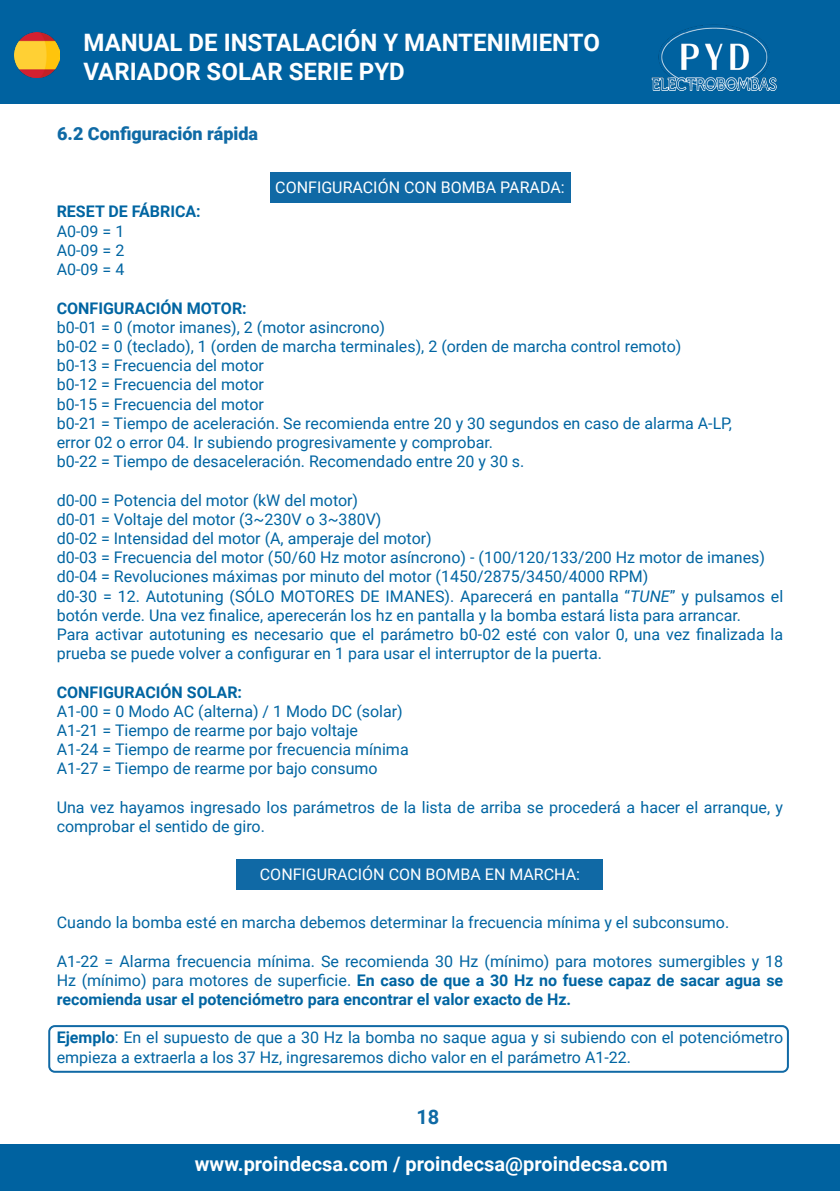
<style>
.page{position:relative;width:840px;height:1191px;background:#fff}
.page>*{position:absolute;margin:0;border:0;box-sizing:border-box;transform-origin:0 0}
.t1{font:700 24px/28.8px "Roboto";color:#fff}
.t2{font:700 20px "Roboto";color:#fff}
.t3{font:700 20px "Roboto";color:#0f6aa5}
.t4{font:900 18px "Roboto";color:#0f6aa5}
.t5{font:16px/19.2px "Roboto";color:#0065a2}
.t6{font:16px "Roboto";color:#fff}
.t7{font:700 16px "Roboto";color:#0065a2}
.s1{font-style:italic}
.s2{font-weight:700}
</style>
<div class="page">
<div style="left:0;top:0;width:839px;height:103px;background:#0062a0"></div>
<div style="left:0;top:1144px;width:839px;height:47px;background:#0062a0"></div>
<hr style="left:839px;top:0;width:1px;height:103px;background:#0062a0">
<img style="left:651px;top:24px;width:126px;height:67px">
<img style="left:14px;top:33px;width:45px;height:45px">
<div style="left:270px;top:172px;width:300px;height:30px;background:#1069a5"></div>
<div style="left:236px;top:859px;width:367px;height:30px;background:#1069a5"></div>
<div style="left:48px;top:1025px;width:740px;height:47px;border:2px solid #1069a5;border-radius:6px"></div>
<h1 class="t1" style="left:83px;top:27px;width:517px">MANUAL DE INSTALACIÓN Y MANTENIMIENTO<br>VARIADOR SOLAR SERIE PYD</h1>
<p class="t4" style="left:57px;top:121px;width:202px">6.2 Configuración rápida</p>
<p class="t6" style="left:275px;top:176px;width:291px">CONFIGURACIÓN CON BOMBA PARADA:</p>
<p class="t7" style="left:57px;top:201px;width:145px">RESET DE FÁBRICA:</p>
<p class="t5" style="left:57px;top:221px;width:69px">A0-09 = 1</p>
<p class="t5" style="left:57px;top:240px;width:69px">A0-09 = 2</p>
<p class="t5" style="left:57px;top:259px;width:69px">A0-09 = 4</p>
<p class="t7" style="left:57px;top:297px;width:191px">CONFIGURACIÓN MOTOR:</p>
<p class="t5" style="left:57px;top:317px;width:330px">b0-01 = 0 (motor imanes), 2 (motor asincrono)</p>
<p class="t5" style="left:57px;top:336px;width:625px">b0-02 = 0 (teclado), 1 (orden de marcha terminales), 2 (orden de marcha control remoto)</p>
<p class="t5" style="left:57px;top:355px;width:208px">b0-13 = Frecuencia del motor</p>
<p class="t5" style="left:57px;top:374px;width:208px">b0-12 = Frecuencia del motor</p>
<p class="t5" style="left:57px;top:394px;width:208px">b0-15 = Frecuencia del motor</p>
<p class="t5" style="left:57px;top:413px;width:676px">b0-21 = Tiempo de aceleración. Se recomienda entre 20 y 30 segundos en caso de alarma A-LP,</p>
<p class="t5" style="left:57px;top:432px;width:437px">error 02 o error 04. Ir subiendo progresivamente y comprobar.</p>
<p class="t5" style="left:57px;top:451px;width:469px">b0-22 = Tiempo de desaceleración. Recomendado entre 20 y 30 s.</p>
<p class="t5" style="left:57px;top:490px;width:303px">d0-00 = Potencia del motor (kW del motor)</p>
<p class="t5" style="left:57px;top:509px;width:326px">d0-01 = Voltaje del motor (3~230V o 3~380V)</p>
<p class="t5" style="left:57px;top:528px;width:376px">d0-02 = Intensidad del motor (A, amperaje del motor)</p>
<p class="t5" style="left:57px;top:547px;width:709px">d0-03 = Frecuencia del motor (50/60 Hz motor asíncrono) - (100/120/133/200 Hz motor de imanes)</p>
<p class="t5" style="left:57px;top:566px;width:592px">d0-04 = Revoluciones máximas por minuto del motor (1450/2875/3450/4000 RPM)</p>
<p class="t5" style="left:57px;top:586px;width:727px">d0-30 = 12. Autotuning (SÓLO MOTORES DE IMANES). Aparecerá en pantalla “<span class="s1">TUNE</span>” y pulsamos el botón verde. Una vez finalice, aperecerán los hz en pantalla y la bomba estará lista para arrancar.</p>
<p class="t5" style="left:57px;top:624px;width:727px">Para activar autotuning es necesario que el parámetro b0-02 esté con valor 0, una vez finalizada la prueba se puede volver a configurar en 1 para usar el interruptor de la puerta.</p>
<p class="t7" style="left:57px;top:681px;width:187px">CONFIGURACIÓN SOLAR:</p>
<p class="t5" style="left:57px;top:701px;width:347px">A1-00 = 0 Modo AC (alterna) / 1 Modo DC (solar)</p>
<p class="t5" style="left:57px;top:720px;width:302px">A1-21 = Tiempo de rearme por bajo voltaje</p>
<p class="t5" style="left:57px;top:739px;width:353px">A1-24 = Tiempo de rearme por frecuencia mínima</p>
<p class="t5" style="left:57px;top:758px;width:322px">A1-27 = Tiempo de rearme por bajo consumo</p>
<p class="t5" style="left:57px;top:797px;width:727px">Una vez hayamos ingresado los parámetros de la lista de arriba se procederá a hacer el arranque, y comprobar el sentido de giro.</p>
<p class="t6" style="left:260px;top:863px;width:321px">CONFIGURACIÓN CON BOMBA EN MARCHA:</p>
<p class="t5" style="left:57px;top:912px;width:673px">Cuando la bomba esté en marcha debemos determinar la frecuencia mínima y el subconsumo.</p>
<p class="t5" style="left:57px;top:950px;width:727px;text-align:justify">A1-22 = Alarma frecuencia mínima. Se recomienda 30 Hz (mínimo) para motores sumergibles y 18<br>Hz (mínimo) para motores de superficie. <span class="s2">En caso de que a 30 Hz no fuese capaz de sacar agua se recomienda usar el potenciómetro para encontrar el valor exacto de Hz.</span></p>
<p class="t5" style="left:57px;top:1027px;width:727px"><span class="s2">Ejemplo</span>: En el supuesto de que a 30 Hz la bomba no saque agua y si subiendo con el potenciómetro empieza a extraerla a los 37 Hz, ingresaremos dicho valor en el parámetro A1-22.</p>
<p class="t3" style="left:416px;top:1103px;width:24px">18</p>
<p class="t2" style="left:195px;top:1150px;width:474px">www.proindecsa.com / proindecsa@proindecsa.com</p>
</div>
